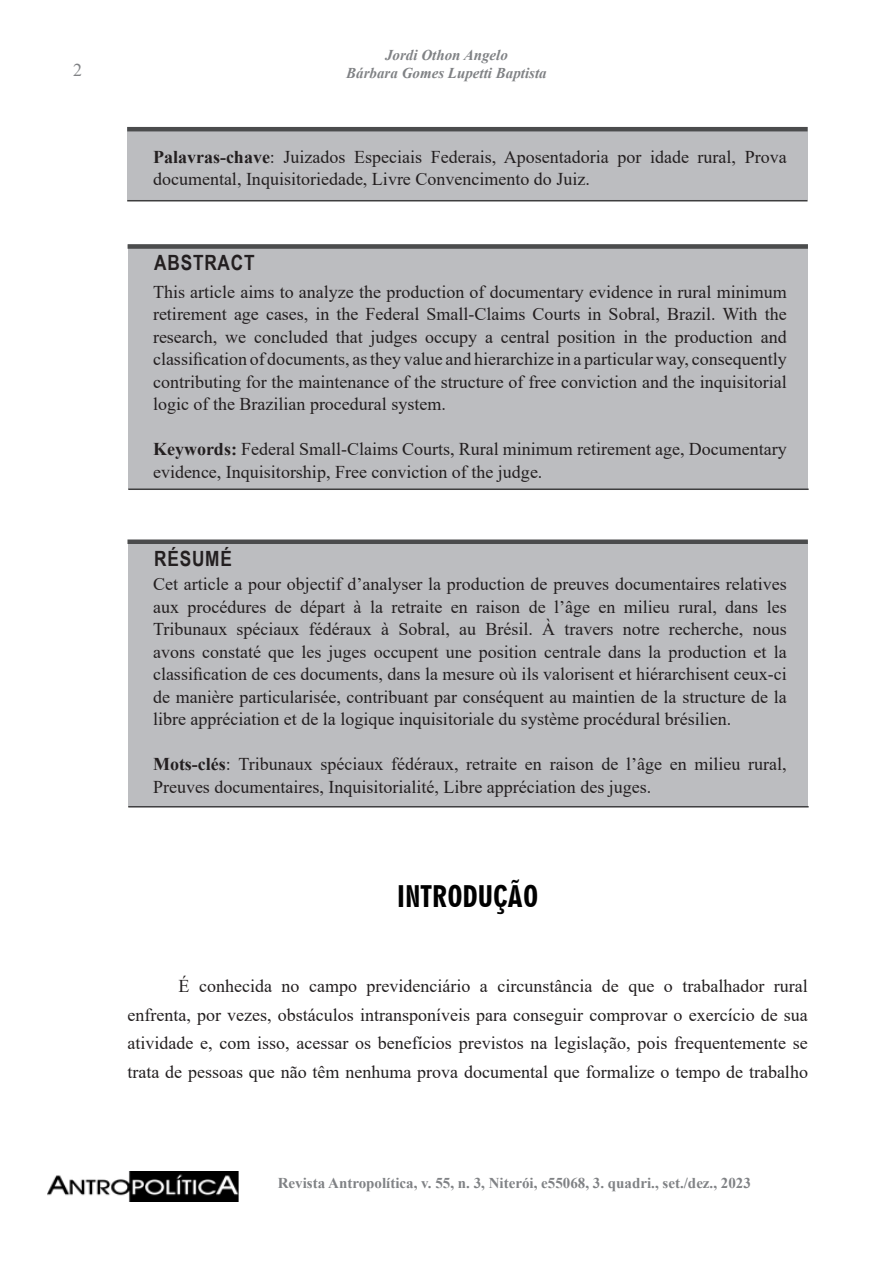
<style>
.page{position:relative;width:893px;height:1263px;background:#fff}
.page>*{position:absolute;margin:0;border:0;box-sizing:border-box;transform-origin:0 0}
.Subtítulos_Antropolí{font:28.5px "Geometric 706 BT Black Condensed B";color:#000}
.t1{font:700 21px "Arial Narrow";letter-spacing:.04em;color:#231f20}
._1_NORMAL_ANTROPOLÍT{font:18px/22.5px "Times New Roman";color:#231f20}
.t2{font:18px "Times New Roman";color:#808285}
.t3{font:700 15px "Times New Roman";color:#808285}
.t4{font:italic 700 15px/18px "Times New Roman";color:#808285;text-align:center}
.s1{font-weight:700}
</style>
<div class="page">
<img style="left:47px;top:1171px;width:192px;height:30px">
<div style="left:129px;top:542px;width:679px;height:265px;background:#bcbdc0"></div>
<div style="left:128px;top:244px;width:680px;height:245px;background:#bcbdc0"></div>
<div style="left:128px;top:128px;width:680px;height:72px;background:#bcbdc0"></div>
<hr style="left:127px;top:127px;width:681px;height:4px;background:#4b4c4d">
<hr style="left:128px;top:488px;width:681px;height:2px;background:#3e3e3f">
<div style="left:128px;top:244px;width:680px;height:5px;background:#4b4c4d"></div>
<div style="left:127px;top:539px;width:681px;height:5px;background:#4b4c4d"></div>
<hr style="left:127px;top:200px;width:681px;height:1px;background:#3e3e3f">
<hr style="left:128px;top:806px;width:681px;height:1px;background:#3e3e3f">
<p class="t2" style="left:73px;top:58px;width:10px">2</p>
<p class="t4" style="left:346px;top:46px;width:202px">Jordi Othon Angelo<br>Bárbara Gomes Lupetti Baptista</p>
<p class="_1_NORMAL_ANTROPOLÍT" style="left:153px;top:145px;width:635px"><span class="s1">Palavras-chave</span>: Juizados Especiais Federais, Aposentadoria por idade rural, Prova documental, Inquisitoriedade, Livre Convencimento do Juiz.</p>
<p class="t1" style="left:154px;top:247px;width:102px">ABSTRACT</p>
<p class="_1_NORMAL_ANTROPOLÍT" style="left:153px;top:280px;width:635px;text-align:justify">This article aims to analyze the production of documentary evidence in rural minimum retirement age cases, in the Federal Small-Claims Courts in Sobral, Brazil. With the research, we concluded that judges occupy a central position in the production and classification of documents, as they value and hierarchize in a particular way, consequently contributing for the maintenance of the structure of free conviction and the inquisitorial logic of the Brazilian procedural system.</p>
<p class="_1_NORMAL_ANTROPOLÍT" style="left:153px;top:437px;width:635px"><span class="s1">Keywords:</span> Federal Small-Claims Courts, Rural minimum retirement age, Documentary evidence, Inquisitorship, Free conviction of the judge.</p>
<p class="t1" style="left:154px;top:542px;width:79px">RÉSUMÉ</p>
<p class="_1_NORMAL_ANTROPOLÍT" style="left:153px;top:572px;width:635px;text-align:justify">Cet article a pour objectif d’analyser la production de preuves documentaires relatives aux procédures de départ à la retraite en raison de l’âge en milieu rural, dans les Tribunaux spéciaux fédéraux à Sobral, au Brésil. À travers notre recherche, nous avons constaté que les juges occupent une position centrale dans la production et la classification de ces documents, dans la mesure où ils valorisent et hiérarchisent ceux-ci de manière particularisée, contribuant par conséquent au maintien de la structure de la libre appréciation et de la logique inquisitoriale du système procédural brésilien.</p>
<p class="_1_NORMAL_ANTROPOLÍT" style="left:153px;top:752px;width:635px"><span class="s1">Mots-clés</span>: Tribunaux spéciaux fédéraux, retraite en raison de l’âge en milieu rural,<br>Preuves documentaires, Inquisitorialité, Libre appréciation des juges.</p>
<p class="Subtítulos_Antropolí" style="left:397px;top:879px;width:143px">INTRODUÇÃO</p>
<p class="_1_NORMAL_ANTROPOLÍT" style="left:127px;top:971px;width:682px;line-height:28.5px;text-align:justify;text-indent:51px">É conhecida no campo previdenciário a circunstância de que o trabalhador rural enfrenta, por vezes, obstáculos intransponíveis para conseguir comprovar o exercício de sua atividade e, com isso, acessar os benefícios previstos na legislação, pois frequentemente se trata de pessoas que não têm nenhuma prova documental que formalize o tempo de trabalho</p>
<p class="t3" style="left:278px;top:1172px;width:475px">Revista Antropolítica, v. 55, n. 3, Niterói, e55068, 3. quadri., set./dez., 2023</p>
</div>
